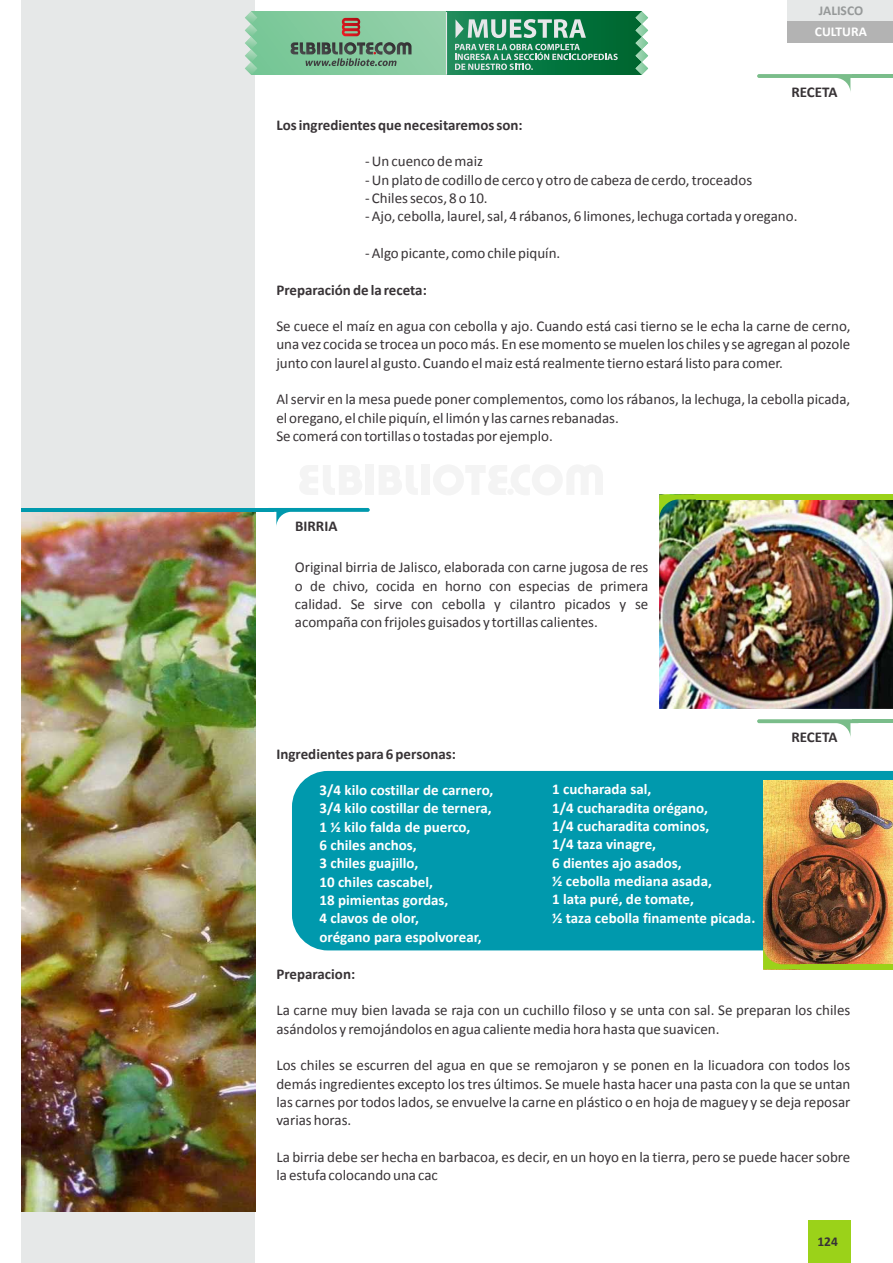
<style>
.page{position:relative;width:893px;height:1263px;background:#fff}
.page>*{position:absolute;margin:0;border:0;box-sizing:border-box;transform-origin:0 0}
.t1{font:15px/18.3px "Calibri";color:#383336;text-align:justify}
.t2{font:700 15px/18.3px "Calibri";color:#fff}
.t3{font:700 15px "Calibri";color:#383336}
.t4{font:700 13.5px "Calibri";color:#969999}
.t5{font:700 13.5px "Calibri";color:#fff}
.t6{font:700 13.5px "Calibri";color:#383336}
</style>
<div class="page">
<div style="left:808px;top:1220px;width:43px;height:43px;background:#9bd219"></div>
<div style="left:787px;top:0;width:106px;height:21px;background:#e6e8e8"></div>
<div style="left:787px;top:21px;width:106px;height:22px;background:#b3b3b3"></div>
<div style="left:21px;top:0;width:234px;height:1263px;background:#e6e8e8"></div>
<div style="left:292px;top:771px;width:601px;height:179px;background:#0099ad"></div>
<img style="left:21px;top:512px;width:234px;height:700px">
<img style="left:659px;top:499px;width:234px;height:210px">
<img style="left:763px;top:780px;width:130px;height:184px">
<svg style="left:274px;top:508px;width:96px;height:18px"></svg>
<hr style="left:21px;top:508px;width:253px;height:4px;background:#0099ad">
<svg style="left:757px;top:74px;width:96px;height:18px"></svg>
<hr style="left:853px;top:74px;width:40px;height:4px;background:#7abd8a">
<svg style="left:757px;top:719px;width:101px;height:18px"></svg>
<hr style="left:853px;top:719px;width:40px;height:4px;background:#7abd8a">
<img style="left:659px;top:494px;width:123px;height:25px">
<div style="left:696px;top:494px;width:197px;height:5px;background:#9bd219"></div>
<img style="left:763px;top:944px;width:123px;height:25px">
<div style="left:800px;top:964px;width:93px;height:5px;background:#9bd219"></div>
<svg style="left:257px;top:11px;width:189px;height:64px;background:#86cba0"></svg>
<svg style="left:300px;top:465px;width:62px;height:30px"></svg>
<div style="left:366px;top:465px;width:8px;height:30px;background:#f4f4f4"></div>
<svg style="left:379px;top:465px;width:38px;height:29px"></svg>
<div style="left:421px;top:465px;width:8px;height:30px;background:#f4f4f4"></div>
<svg style="left:433px;top:465px;width:170px;height:30px"></svg>
<div style="left:446px;top:11px;width:196px;height:64px;background:linear-gradient(to right,#1c8c5c,#00642b)"></div>
<svg style="left:245px;top:11px;width:12px;height:64px"></svg>
<svg style="left:635px;top:11px;width:13px;height:64px"></svg>
<svg style="left:342px;top:18px;width:18px;height:18px"></svg>
<svg style="left:289px;top:42px;width:122px;height:24px;background:#689178"></svg>
<svg style="left:455px;top:44px;width:163px;height:26px;background:#42956f"></svg>
<svg style="left:455px;top:19px;width:131px;height:19px;background:#75af96"></svg>
<hr style="left:446px;top:12px;width:1px;height:63px;background:#e6e7e9">
<p class="t4" style="left:819px;top:5px;width:46px">JALISCO</p>
<p class="t5" style="left:815px;top:26px;width:53px">CULTURA</p>
<p class="t3" style="left:791px;top:85px;width:48px">RECETA</p>
<p class="t3" style="left:276px;top:118px;width:248px">Los ingredientes que necesitaremos son:</p>
<p class="t1" style="left:365px;top:153px;width:119px">- Un cuenco de maiz</p>
<p class="t1" style="left:365px;top:172px;width:388px">- Un plato de codillo de cerco y otro de cabeza de cerdo, troceados</p>
<p class="t1" style="left:365px;top:190px;width:124px">- Chiles secos, 8 o 10.</p>
<p class="t1" style="left:365px;top:208px;width:434px">- Ajo, cebolla, laurel, sal, 4 rábanos, 6 limones, lechuga cortada y oregano.</p>
<p class="t1" style="left:365px;top:245px;width:197px">- Algo picante, como chile piquín.</p>
<p class="t3" style="left:276px;top:283px;width:152px">Preparación de la receta:</p>
<p class="t1" style="left:276px;top:318px;width:576px">Se cuece el maíz en agua con cebolla y ajo. Cuando está casi tierno se le echa la carne de cerno, una vez cocida se trocea un poco más. En ese momento se muelen los chiles y se agregan al pozole junto con laurel al gusto. Cuando el maiz está realmente tierno estará listo para comer.</p>
<p class="t1" style="left:276px;top:391px;width:575px;text-align:left">Al servir en la mesa puede poner complementos, como los rábanos, la lechuga, la cebolla picada, el oregano, el chile piquín, el limón y las carnes rebanadas.<br>Se comerá con tortillas o tostadas por ejemplo.</p>
<p class="t3" style="left:295px;top:519px;width:44px">BIRRIA</p>
<p class="t1" style="left:295px;top:559px;width:355px">Original birria de Jalisco, elaborada con carne jugosa de res o de chivo, cocida en horno con especias de primera calidad. Se sirve con cebolla y cilantro picados y se acompaña con frijoles guisados y tortillas calientes.</p>
<p class="t3" style="left:276px;top:748px;width:181px">Ingredientes para 6 personas:</p>
<p class="t2" style="left:319px;top:782px;width:175px">3/4 kilo costillar de carnero,<br>3/4 kilo costillar de ternera,<br>1 ½ kilo falda de puerco,<br>6 chiles anchos,<br>3 chiles guajillo,<br>10 chiles cascabel,<br>18 pimientas gordas,<br>4 clavos de olor,<br>orégano para espolvorear,</p>
<p class="t2" style="left:552px;top:781px;width:205px">1 cucharada sal,<br>1/4 cucharadita orégano,<br>1/4 cucharadita cominos,<br>1/4 taza vinagre,<br>6 dientes ajo asados,<br>½ cebolla mediana asada,<br>1 lata puré, de tomate,<br>½ taza cebolla finamente picada.</p>
<p class="t3" style="left:791px;top:730px;width:48px">RECETA</p>
<p class="t3" style="left:276px;top:967px;width:80px">Preparacion:</p>
<p class="t1" style="left:276px;top:1002px;width:575px">La carne muy bien lavada se raja con un cuchillo filoso y se unta con sal. Se preparan los chiles asándolos y remojándolos en agua caliente media hora hasta que suavicen.</p>
<p class="t1" style="left:276px;top:1057px;width:576px">Los chiles se escurren del agua en que se remojaron y se ponen en la licuadora con todos los demás ingredientes excepto los tres últimos. Se muele hasta hacer una pasta con la que se untan las carnes por todos lados, se envuelve la carne en plástico o en hoja de maguey y se deja reposar varias horas.</p>
<p class="t1" style="left:276px;top:1149px;width:576px">La birria debe ser hecha en barbacoa, es decir, en un hoyo en la tierra, pero se puede hacer sobre la estufa colocando una cac</p>
<p class="t6" style="left:817px;top:1236px;width:22px">124</p>
</div>
